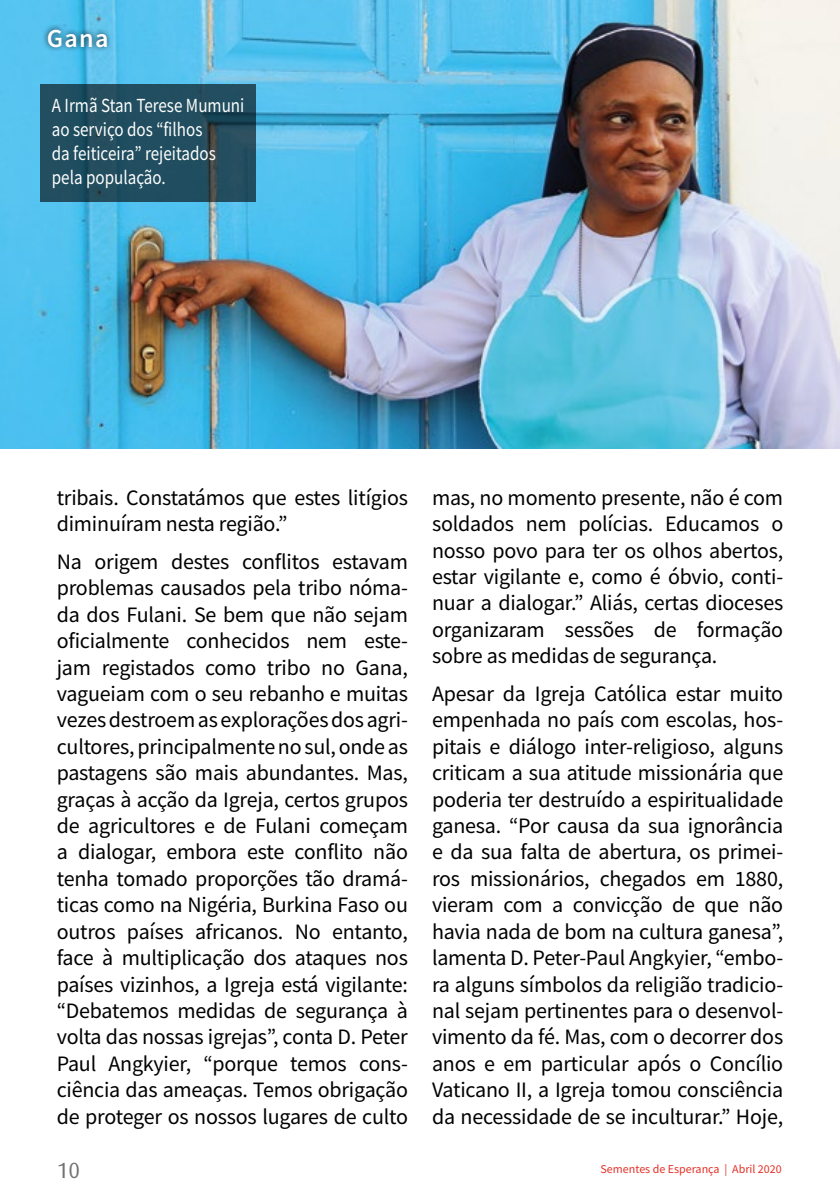
<style>
.page{position:relative;width:840px;height:1191px;background:#fff}
.page>*{position:absolute;margin:0;border:0;box-sizing:border-box;transform-origin:0 0}
.t1{font:600 26px "Source Sans Pro";color:#fff}
.t2{font:22px/26.4px "Source Sans Pro";letter-spacing:-.01em;color:#000;text-align:justify}
.t3{font:22px "Dax";color:#727271}
.t4{font:20px/24px "Source Sans Pro";color:#fdfefd;scale:.85 1}
.t5{font:12px "Source Sans Pro";color:#e63027}
</style>
<div class="page">
<img style="left:0;top:0;width:839px;height:448px">
<svg style="left:40px;top:84px;width:215px;height:117px;background:#224c5d"></svg>
<div style="left:42px;top:24px;width:71px;height:28px;background:#000;opacity:.75"></div>
<p class="t1" style="left:47px;top:21px;width:63px">Gana</p>
<p class="t4" style="left:52px;top:93px;width:228px">A Irmã Stan Terese Mumuni ao serviço dos “filhos<br>da feiticeira” rejeitados pela população.</p>
<p class="t2" style="left:57px;top:484px;width:352px">tribais. Constatámos que estes litígios diminuíram nesta região.”</p>
<p class="t2" style="left:57px;top:548px;width:352px">Na origem destes conflitos estavam problemas causados pela tribo nóma&shy;da dos Fulani. Se bem que não sejam oficialmente conhecidos nem este&shy;jam registados como tribo no Gana, vagueiam com o seu rebanho e muitas vezes destroem as explorações dos agri&shy;cultores, principalmente no sul, onde as pastagens são mais abundantes. Mas, graças à acção da Igreja, certos grupos de agricultores e de Fulani começam a dialogar, embora este conflito não tenha tomado proporções tão dramá&shy;ticas como na Nigéria, Burkina Faso ou outros países africanos. No entanto, face à multiplicação dos ataques nos países vizinhos, a Igreja está vigilante: “Debatemos medidas de segurança à volta das nossas igrejas”, conta D. Peter Paul Angkyier, “porque temos cons&shy;ciência das ameaças. Temos obrigação de proteger os nossos lugares de culto</p>
<p class="t2" style="left:432px;top:484px;width:352px">mas, no momento presente, não é com soldados nem polícias. Educamos o nosso povo para ter os olhos abertos, estar vigilante e, como é óbvio, conti&shy;nuar a dialogar.” Aliás, certas dioceses organizaram sessões de formação sobre as medidas de segurança.</p>
<p class="t2" style="left:432px;top:680px;width:352px">Apesar da Igreja Católica estar muito empenhada no país com escolas, hos&shy;pitais e diálogo inter-religioso, alguns criticam a sua atitude missionária que poderia ter destruído a espiritualidade ganesa. “Por causa da sua ignorância e da sua falta de abertura, os primei&shy;ros missionários, chegados em 1880, vieram com a convicção de que não havia nada de bom na cultura ganesa”, lamenta D. Peter-Paul Angkyier, “embo&shy;ra alguns símbolos da religião tradicio&shy;nal sejam pertinentes para o desenvol&shy;vimento da fé. Mas, com o decorrer dos anos e em particular após o Concílio Vaticano II, a Igreja tomou consciência da necessidade de se inculturar.” Hoje,</p>
<p class="t3" style="left:57px;top:1157px;width:25px">10</p>
<p class="t5" style="left:600px;top:1161px;width:183px">Sementes de Esperança | Abril 2020</p>
</div>
